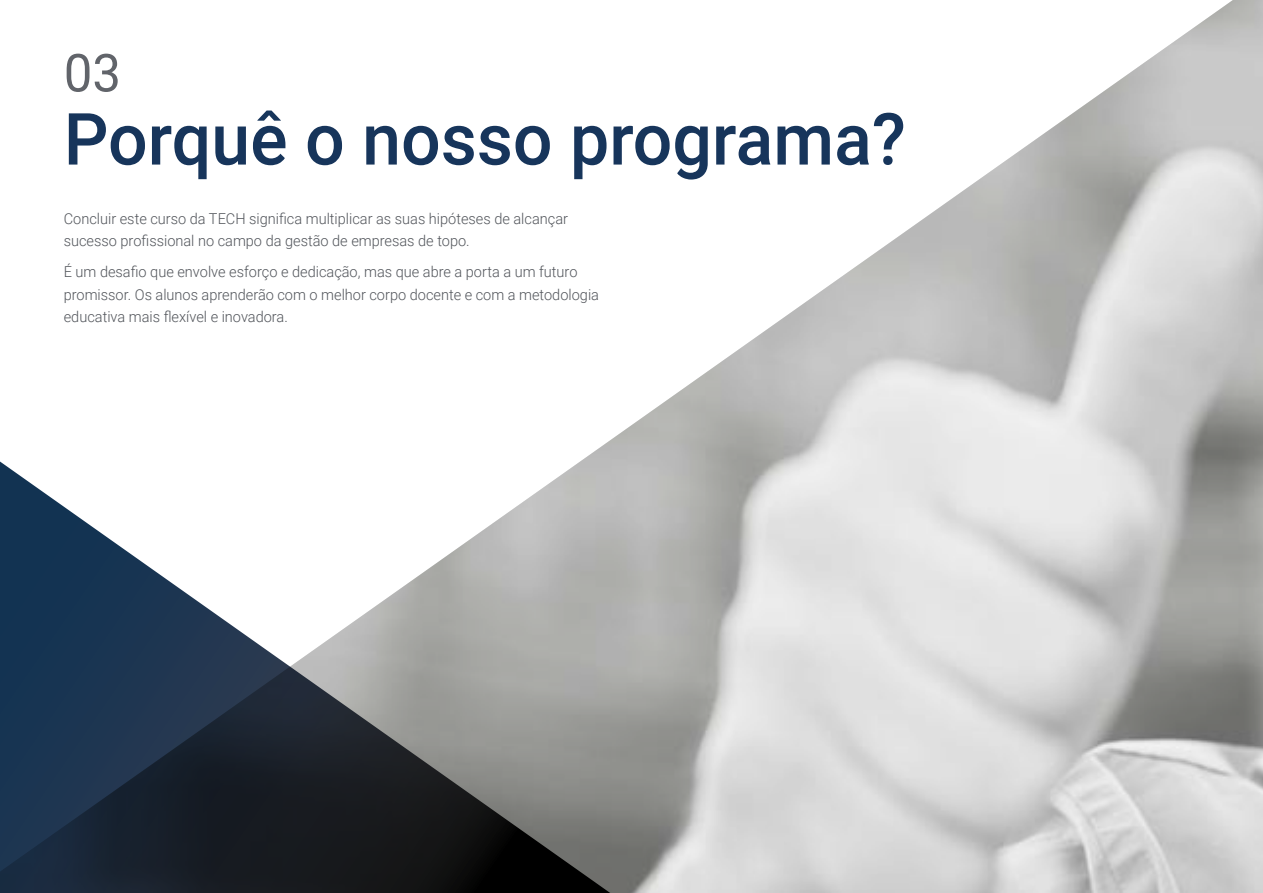
<style>
.page{position:relative;width:1263px;height:893px;background:#fff}
.page>*{position:absolute;margin:0;border:0;box-sizing:border-box;transform-origin:0 0}
.t1{font:500 72px "Roboto";color:#17355b}
.t2{font:52.5px "Roboto";color:#61646a}
.t3{font:300 15px/22.5px "Roboto";color:#52555b}
</style>
<div class="page">
<img style="left:602px;top:0;width:661px;height:893px">
<svg style="left:0;top:446px;width:640px;height:447px"></svg>
<h2 class="t2" style="left:64px;top:36px;width:59px">03</h2>
<h1 class="t1" style="left:64px;top:89px;width:843px">Porquê o nosso programa?</h1>
<p class="t3" style="left:64px;top:207px;width:506px">Concluir este curso da TECH significa multiplicar as suas hipóteses de alcançar sucesso profissional no campo da gestão de empresas de topo.</p>
<p class="t3" style="left:64px;top:260px;width:537px">É um desafio que envolve esforço e dedicação, mas que abre a porta a um futuro promissor. Os alunos aprenderão com o melhor corpo docente e com a metodologia educativa mais flexível e inovadora.</p>
</div>
